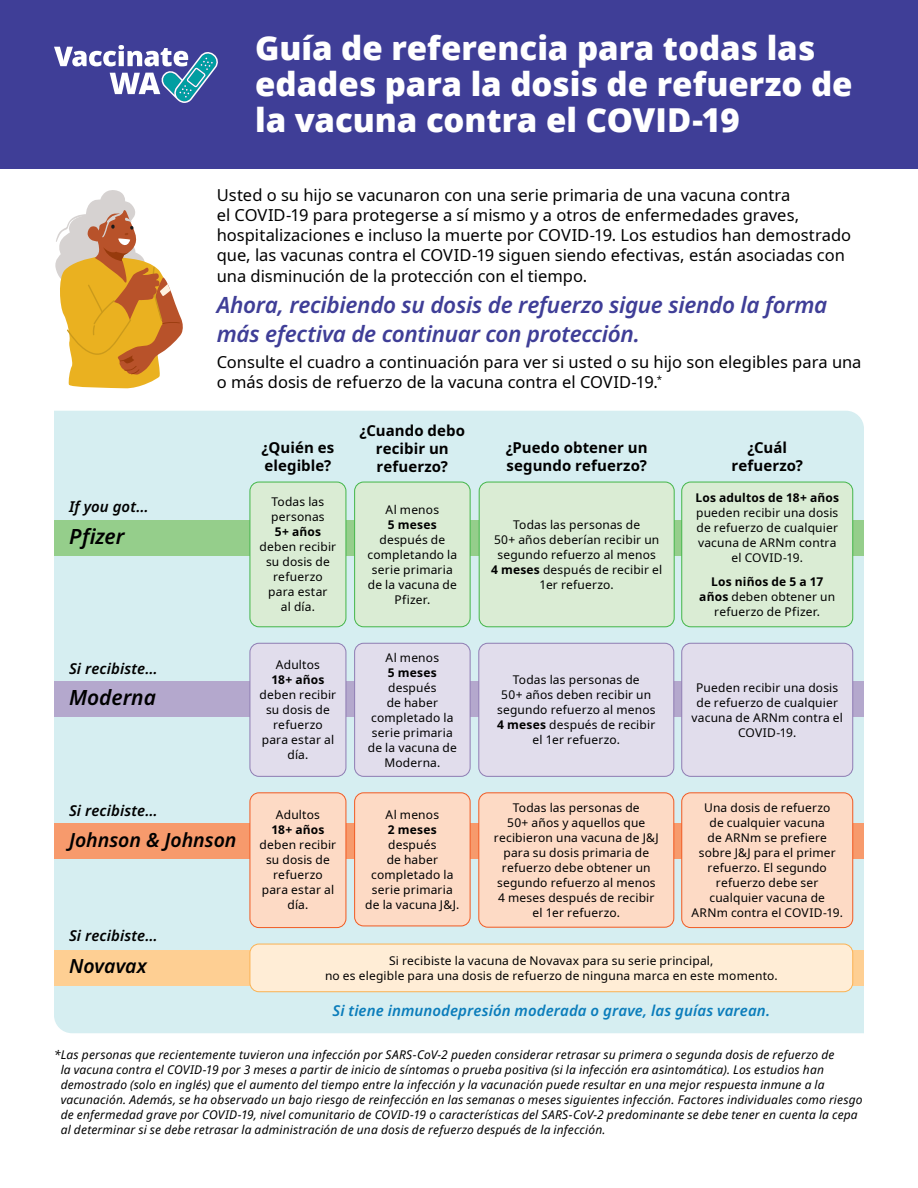
<style>
.page{position:relative;width:918px;height:1188px;background:#fff}
.page>*{position:absolute;margin:0;border:0;box-sizing:border-box;transform-origin:0 0}
.t1{font:800 33px/36px "Open Sans";color:#fff}
.Paragraph_Text{font:italic 600 22.5px/28.5px "Noto Sans";letter-spacing:-.015em;color:#3f3e97}
.Paragraph_Text-2{font:italic 600 21px "Noto Sans";letter-spacing:-.005em;color:#000}
.Paragraph_Text-3{font:italic 600 19.5px "Noto Sans";letter-spacing:-.005em;color:#000}
.Paragraph_Text-4{font:16.5px/20.2px "Noto Sans";color:#000}
.Paragraph_Text-5{font:700 15px/18px "Noto Sans";letter-spacing:.005em;color:#000}
.Paragraph_Text-6{font:italic 600 15px "Noto Sans";letter-spacing:.005em;color:#0b7dbb}
.Paragraph_Text-7{font:italic 600 15px "Noto Sans";letter-spacing:.005em;color:#000}
.Paragraph_Text-8{font:12px/15px "Noto Sans";letter-spacing:.015em;color:#000;text-align:center}
.Paragraph_Text-9{font:italic 12px/15px "Noto Sans";letter-spacing:.015em;color:#000}
.s1{font-weight:700}
</style>
<div class="page">
<div style="left:0;top:0;width:918px;height:168px;background:#3f3e97"></div>
<svg style="left:55px;top:190px;width:128px;height:199px"></svg>
<div style="left:54px;top:411px;width:810px;height:622px;background:#d6eef1"></div>
<div style="left:54px;top:520px;width:810px;height:36px;background:#95ce8b"></div>
<div style="left:54px;top:681px;width:810px;height:36px;background:#b4a8cd"></div>
<div style="left:54px;top:823px;width:810px;height:36px;background:#f79a6c"></div>
<div style="left:54px;top:950px;width:810px;height:36px;background:#fecf93"></div>
<svg style="left:54px;top:45px;width:164px;height:58px"></svg>
<div style="left:250px;top:482px;width:96px;height:145px;background:#daecd4;border-radius:9px"></div>
<div style="left:250px;top:482px;width:96px;height:145px;border:1px solid #43b649;border-radius:9px"></div>
<div style="left:355px;top:482px;width:115px;height:145px;background:#daecd4;border-radius:9px"></div>
<div style="left:354px;top:482px;width:117px;height:145px;border:1px solid #43b649;border-radius:9px"></div>
<div style="left:479px;top:482px;width:195px;height:145px;background:#daecd4;border-radius:9px"></div>
<div style="left:479px;top:482px;width:196px;height:145px;border:1px solid #43b649;border-radius:9px"></div>
<div style="left:682px;top:482px;width:171px;height:145px;background:#daecd4;border-radius:9px"></div>
<div style="left:681px;top:482px;width:172px;height:145px;border:1px solid #43b649;border-radius:9px"></div>
<div style="left:250px;top:643px;width:96px;height:133px;background:#e1ddec;border-radius:9px"></div>
<div style="left:250px;top:643px;width:96px;height:134px;border:1px solid #8e7cb3;border-radius:9px"></div>
<div style="left:355px;top:643px;width:115px;height:133px;background:#e1ddec;border-radius:9px"></div>
<div style="left:354px;top:643px;width:117px;height:134px;border:1px solid #8e7cb3;border-radius:9px"></div>
<div style="left:479px;top:643px;width:195px;height:133px;background:#e1ddec;border-radius:9px"></div>
<div style="left:478px;top:643px;width:196px;height:134px;border:1px solid #8e7cb3;border-radius:9px"></div>
<div style="left:682px;top:643px;width:171px;height:133px;background:#e1ddec;border-radius:9px"></div>
<div style="left:681px;top:643px;width:172px;height:134px;border:1px solid #8e7cb3;border-radius:9px"></div>
<div style="left:250px;top:793px;width:96px;height:135px;background:#fddac5;border-radius:9px"></div>
<div style="left:250px;top:792px;width:96px;height:136px;border:1px solid #f15a22;border-radius:9px"></div>
<div style="left:250px;top:944px;width:603px;height:48px;background:#ffedd6;border-radius:9px"></div>
<div style="left:250px;top:944px;width:603px;height:48px;border:1px solid #fbb253;border-radius:9px"></div>
<div style="left:355px;top:793px;width:115px;height:133px;background:#fddac5;border-radius:9px"></div>
<div style="left:354px;top:792px;width:117px;height:134px;border:1px solid #f15a22;border-radius:9px"></div>
<div style="left:479px;top:793px;width:195px;height:134px;background:#fddac5;border-radius:9px"></div>
<div style="left:478px;top:792px;width:196px;height:136px;border:1px solid #f15a22;border-radius:9px"></div>
<div style="left:682px;top:793px;width:171px;height:135px;background:#fddac5;border-radius:9px"></div>
<div style="left:681px;top:792px;width:172px;height:136px;border:1px solid #f15a22;border-radius:9px"></div>
<h1 class="t1" style="left:255px;top:28px;width:599px">Guía de referencia para todas las edades para la dosis de refuerzo de la vacuna contra el COVID-19</h1>
<p class="Paragraph_Text-7" style="left:69px;top:496px;width:81px">If you got…</p>
<p class="Paragraph_Text-2" style="left:69px;top:522px;width:57px">Pfizer</p>
<p class="Paragraph_Text-7" style="left:69px;top:658px;width:90px">Si recibiste…</p>
<p class="Paragraph_Text-2" style="left:69px;top:683px;width:88px">Moderna</p>
<p class="Paragraph_Text-4" style="left:217px;top:185px;width:636px">Usted o su hijo se vacunaron con una serie primaria de una vacuna contra<br>el COVID-19 para protegerse a sí mismo y a otros de enfermedades graves, hospitalizaciones e incluso la muerte por COVID-19. Los estudios han demostrado que, las vacunas contra el COVID-19 siguen siendo efectivas, están asociadas con una disminución de la protección con el tiempo.</p>
<p class="Paragraph_Text" style="left:217px;top:291px;width:612px">Ahora, recibiendo su dosis de refuerzo sigue siendo la forma más efectiva de continuar con protección.</p>
<p class="Paragraph_Text-4" style="left:217px;top:352px;width:646px">Consulte el cuadro a continuación para ver si usted o su hijo son elegibles para una o más dosis de refuerzo de la vacuna contra el COVID-19.<sup>*</sup></p>
<p class="Paragraph_Text-5" style="left:262px;top:439px;width:74px">¿Quién es elegible?</p>
<p class="Paragraph_Text-8" style="left:260px;top:495px;width:78px">Todas las personas<br><span class="s1">5+ años </span>deben recibir su dosis de refuerzo para estar<br>al día.</p>
<p class="Paragraph_Text-5" style="left:360px;top:422px;width:107px;text-align:center">¿Cuando debo recibir un refuerzo?</p>
<p class="Paragraph_Text-8" style="left:367px;top:502px;width:91px">Al menos<br><span class="s1">5 meses </span>después de completando la serie primaria de la vacuna de<br>Pfizer.</p>
<p class="Paragraph_Text-8" style="left:260px;top:658px;width:78px">Adultos<br><span class="s1">18+ años </span>deben recibir su dosis de refuerzo para estar al día.</p>
<p class="Paragraph_Text-8" style="left:368px;top:650px;width:91px">Al menos<br><span class="s1">5 meses </span>después<br>de haber completado la serie primaria de la vacuna de<br>Moderna.</p>
<p class="Paragraph_Text-5" style="left:506px;top:439px;width:143px">¿Puedo obtener un segundo refuerzo?</p>
<p class="Paragraph_Text-8" style="left:491px;top:517px;width:173px">Todas las personas de<br>50+ años deberían recibir un segundo refuerzo al menos<br><span class="s1">4 meses</span> después de recibir el<br>1er refuerzo.</p>
<p class="Paragraph_Text-5" style="left:731px;top:439px;width:73px;text-align:center">¿Cuál refuerzo?</p>
<p class="Paragraph_Text-8" style="left:695px;top:490px;width:145px"><span class="s1">Los adultos de 18+ años </span>pueden recibir una dosis de refuerzo de cualquier vacuna de ARNm contra el COVID-19.</p>
<p class="Paragraph_Text-8" style="left:699px;top:574px;width:137px"><span class="s1">Los niños de 5 a 17 años</span> deben obtener un refuerzo de Pfizer.</p>
<p class="Paragraph_Text-8" style="left:497px;top:673px;width:160px">Todas las personas de<br>50+ años deben recibir un segundo refuerzo al menos<br><span class="s1">4 meses</span> después de recibir el 1er refuerzo.</p>
<p class="Paragraph_Text-8" style="left:691px;top:680px;width:153px">Pueden recibir una dosis de refuerzo de cualquier vacuna de ARNm contra el<br>COVID-19.</p>
<p class="Paragraph_Text-7" style="left:69px;top:800px;width:90px">Si recibiste…</p>
<p class="Paragraph_Text-3" style="left:69px;top:826px;width:169px">Johnson &amp; Johnson</p>
<p class="Paragraph_Text-7" style="left:69px;top:925px;width:90px">Si recibiste…</p>
<p class="Paragraph_Text-3" style="left:69px;top:952px;width:79px">Novavax</p>
<p class="Paragraph_Text-8" style="left:260px;top:808px;width:78px">Adultos<br><span class="s1">18+ años </span>deben recibir su dosis de refuerzo para estar al día.</p>
<p class="Paragraph_Text-8" style="left:365px;top:807px;width:96px">Al menos<br><span class="s1">2 meses </span>después<br>de haber completado la serie primaria de la vacuna J&amp;J.</p>
<p class="Paragraph_Text-8" style="left:494px;top:801px;width:166px">Todas las personas de<br>50+ años y aquellos que recibieron una vacuna de J&amp;J para su dosis primaria de refuerzo debe obtener un segundo refuerzo al menos<br>4 meses después de recibir el 1er refuerzo.</p>
<p class="Paragraph_Text-8" style="left:692px;top:800px;width:153px">Una dosis de refuerzo<br>de cualquier vacuna<br>de ARNm se prefiere sobre J&amp;J para el primer refuerzo. El segundo refuerzo debe ser cualquier vacuna de<br>ARNm contra el COVID-19.</p>
<p class="Paragraph_Text-8" style="left:325px;top:953px;width:454px">Si recibiste la vacuna de Novavax para su serie principal,<br>no es elegible para una dosis de refuerzo de ninguna marca en este momento.</p>
<p class="Paragraph_Text-6" style="left:333px;top:1000px;width:439px">Si tiene inmunodepresión moderada o grave, las guías varean.</p>
<p class="Paragraph_Text-9" style="left:61px;top:1047px;width:803px;text-indent:-7px">*Las personas que recientemente tuvieron una infección por SARS-CoV-2 pueden considerar retrasar su primera o segunda dosis de refuerzo de<br>la vacuna contra el COVID-19 por 3 meses a partir de inicio de síntomas o prueba positiva (si la infección era asintomática). Los estudios han demostrado (solo en inglés) que el aumento del tiempo entre la infección y la vacunación puede resultar en una mejor respuesta inmune a la vacunación. Además, se ha observado un bajo riesgo de reinfección en las semanas o meses siguientes infección. Factores individuales como riesgo de enfermedad grave por COVID-19, nivel comunitario de COVID-19 o características del SARS-CoV-2 predominante se debe tener en cuenta la cepa al determinar si se debe retrasar la administración de una dosis de refuerzo después de la infección.</p>
</div>
